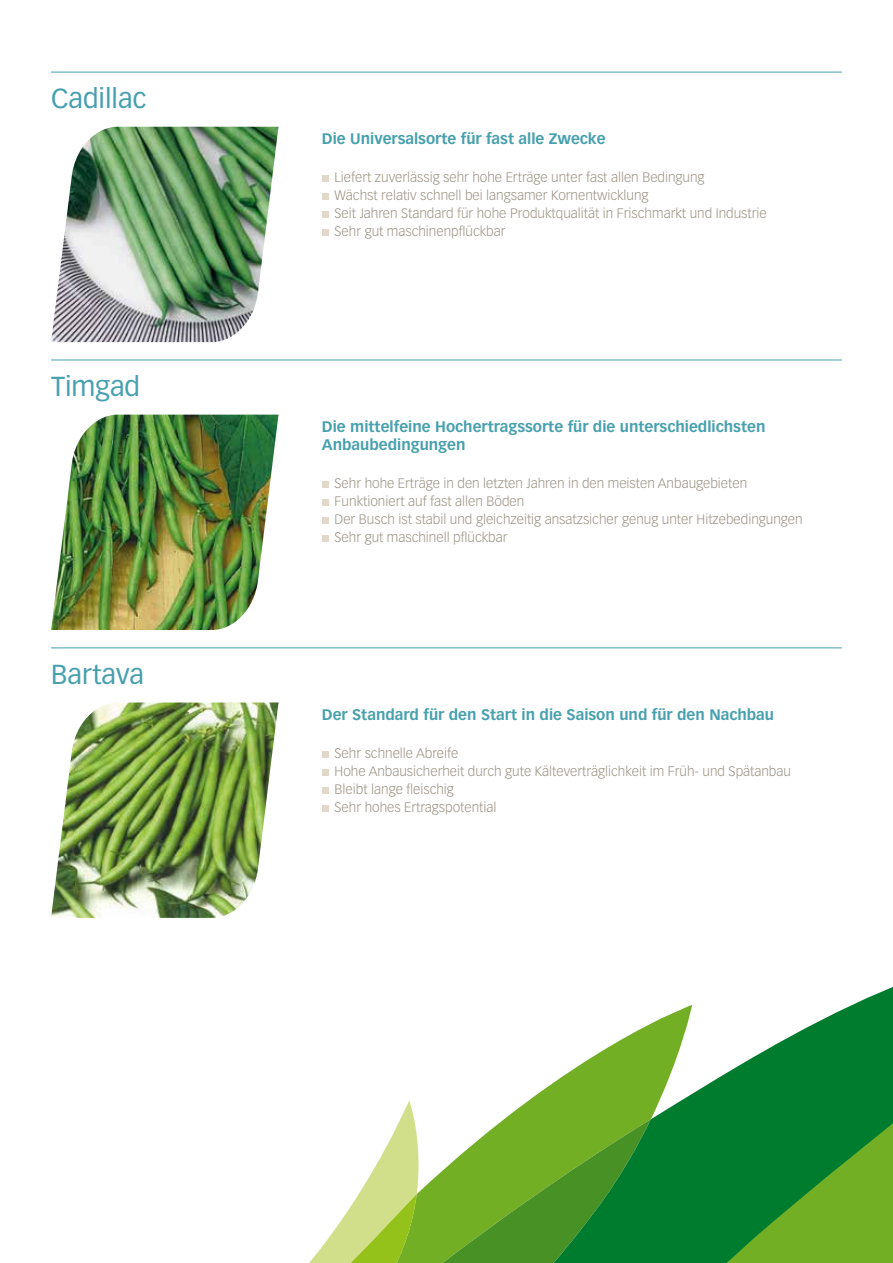
<style>
.page{position:relative;width:893px;height:1263px;background:#fff}
.page>*{position:absolute;margin:0;border:0;box-sizing:border-box;transform-origin:0 0}
.t1{font:27px "Vectora LT Std";color:#48a0ae}
.t2{font:700 15px/18px "Vectora LT Std";color:#48a0ae}
.t3{font:300 13.5px/18px "Vectora LT Std";color:#9b9285}
</style>
<div class="page">
<img style="left:51px;top:127px;width:228px;height:215px">
<img style="left:51px;top:702px;width:228px;height:216px">
<div style="left:322px;top:175px;width:6px;height:7px;background:#dfd8cb"></div>
<div style="left:322px;top:193px;width:6px;height:7px;background:#dfd8cb"></div>
<div style="left:322px;top:211px;width:6px;height:7px;background:#dfd8cb"></div>
<div style="left:322px;top:229px;width:6px;height:7px;background:#dfd8cb"></div>
<div style="left:322px;top:751px;width:6px;height:7px;background:#dfd8cb"></div>
<div style="left:322px;top:769px;width:6px;height:7px;background:#dfd8cb"></div>
<div style="left:322px;top:787px;width:6px;height:7px;background:#dfd8cb"></div>
<div style="left:322px;top:805px;width:6px;height:7px;background:#dfd8cb"></div>
<hr style="left:51px;top:72px;width:791px;height:1px;background:#48a0ae">
<hr style="left:51px;top:648px;width:791px;height:1px;background:#48a0ae">
<svg style="left:309px;top:987px;width:584px;height:276px"></svg>
<img style="left:51px;top:415px;width:228px;height:215px">
<div style="left:322px;top:481px;width:6px;height:7px;background:#dfd8cb"></div>
<div style="left:322px;top:499px;width:6px;height:7px;background:#dfd8cb"></div>
<div style="left:322px;top:517px;width:6px;height:7px;background:#dfd8cb"></div>
<div style="left:322px;top:535px;width:6px;height:7px;background:#dfd8cb"></div>
<hr style="left:51px;top:360px;width:791px;height:1px;background:#48a0ae">
<h1 class="t1" style="left:51px;top:82px;width:97px">Cadillac</h1>
<h1 class="t1" style="left:51px;top:370px;width:91px">Timgad</h1>
<h1 class="t1" style="left:51px;top:658px;width:94px">Bartava</h1>
<p class="t2" style="left:322px;top:130px;width:285px">Die Universalsorte für fast alle Zwecke</p>
<p class="t3" style="left:335px;top:168px;width:434px">Liefert zuverlässig sehr hohe Erträge unter fast allen Bedingung<br>Wächst relativ schnell bei langsamer Kornentwicklung<br>Seit Jahren Standard für hohe Produktqualität in Frischmarkt und Industrie Sehr gut maschinenpflückbar</p>
<p class="t2" style="left:322px;top:417px;width:445px">Die mittelfeine Hochertragssorte für die unterschiedlichsten<br>Anbaubedingungen</p>
<p class="t3" style="left:335px;top:474px;width:470px">Sehr hohe Erträge in den letzten Jahren in den meisten Anbaugebieten Funktioniert auf fast allen Böden<br>Der Busch ist stabil und gleichzeitig ansatzsicher genug unter Hitzebedingungen Sehr gut maschinell pflückbar</p>
<p class="t2" style="left:322px;top:705px;width:454px">Der Standard für den Start in die Saison und für den Nachbau</p>
<p class="t3" style="left:335px;top:744px;width:458px">Sehr schnelle Abreife<br>Hohe Anbausicherheit durch gute Kälteverträglichkeit im Früh- und Spätanbau Bleibt lange fleischig<br>Sehr hohes Ertragspotential</p>
</div>
